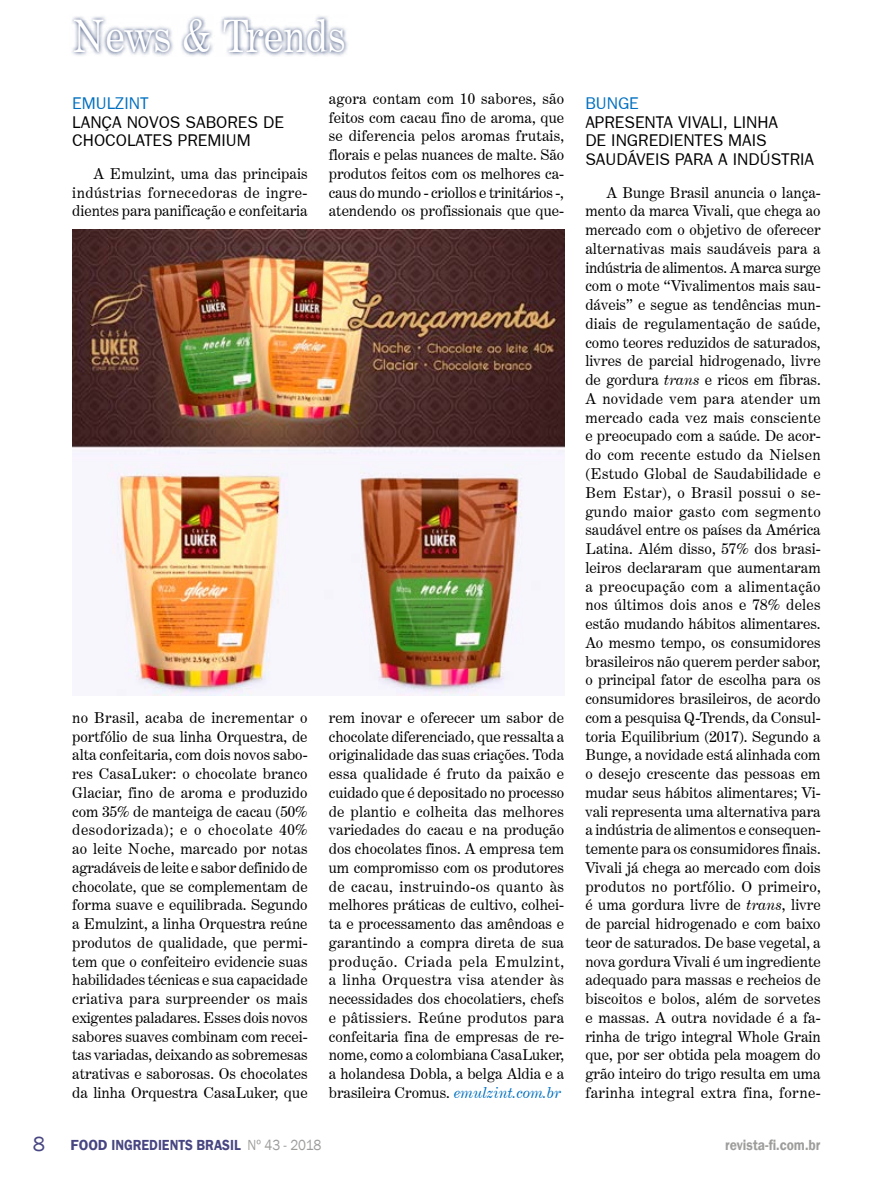
<style>
.page{position:relative;width:893px;height:1191px;background:#fff}
.page>*{position:absolute;margin:0;border:0;box-sizing:border-box;transform-origin:0 0}
.t1{font:45px "Century Expanded BT";color:#fff;scale:.9 1}
.t2{font:16.95px/18.8px "Frankfurt Gothic";color:#000}
.t3{font:16.95px "Frankfurt Gothic";color:#0070c0}
.t4{font:15px/18.8px "Century Expanded BT";color:#000;text-align:justify}
.t5{font:600 15px "Franklin Gothic";color:#484682}
.t6{font:600 15px "Franklin Gothic";color:#9d9d9c;scale:.9 1}
.s1{font-style:italic;color:#0070c0}
.s2{font-style:italic}
.s3{font-weight:400;font-size:21px}
.s4{font-weight:400;color:#9d9d9c}
</style>
<div class="page">
<svg style="left:72px;top:16px;width:276px;height:40px"></svg>
<img style="left:72px;top:230px;width:492px;height:465px">
<h1 class="t1" style="left:72px;top:8px;width:306px">News &amp; Trends</h1>
<p class="t3" style="left:72px;top:93px;width:78px">EMULZINT</p>
<p class="t2" style="left:72px;top:112px;width:213px">LANÇA NOVOS SABORES DE<br>CHOCOLATES PREMIUM</p>
<p class="t4" style="left:72px;top:164px;width:237px;text-indent:21px">A Emulzint, uma das principais indústrias fornecedoras de ingre&shy;dientes para panificação e confeitaria</p>
<p class="t4" style="left:329px;top:89px;width:237px">agora contam com 10 sabores, são feitos com cacau fino de aroma, que se diferencia pelos aromas frutais, florais e pelas nuances de malte. São produtos feitos com os melhores ca&shy;caus do mundo - criollos e trinitários -, atendendo os profissionais que que-</p>
<p class="t4" style="left:72px;top:708px;width:237px">no Brasil, acaba de incrementar o portfólio de sua linha Orquestra, de alta confeitaria, com dois novos sabo&shy;res CasaLuker: o chocolate branco Glaciar, fino de aroma e produzido com 35% de manteiga de cacau (50% desodorizada); e o chocolate 40% ao leite Noche, marcado por notas agradáveis de leite e sabor definido de chocolate, que se complementam de forma suave e equilibrada. Segundo a Emulzint, a linha Orquestra reúne produtos de qualidade, que permi&shy;tem que o confeiteiro evidencie suas habilidades técnicas e sua capacidade criativa para surpreender os mais exigentes paladares. Esses dois novos sabores suaves combinam com recei&shy;tas variadas, deixando as sobremesas atrativas e saborosas. Os chocolates da linha Orquestra CasaLuker, que</p>
<p class="t4" style="left:329px;top:708px;width:237px">rem inovar e oferecer um sabor de chocolate diferenciado, que ressalta a originalidade das suas criações. Toda essa qualidade é fruto da paixão e cuidado que é depositado no processo de plantio e colheita das melhores variedades do cacau e na produção dos chocolates finos. A empresa tem um compromisso com os produtores de cacau, instruindo-os quanto às melhores práticas de cultivo, colhei&shy;ta e processamento das amêndoas e garantindo a compra direta de sua produção. Criada pela Emulzint, a linha Orquestra visa atender às necessidades dos chocolatiers, chefs e pâtissiers. Reúne produtos para confeitaria fina de empresas de re&shy;nome, como a colombiana CasaLuker, a holandesa Dobla, a belga Aldia e a brasileira Cromus. <span class="s1">emulzint.com.br</span></p>
<p class="t3" style="left:585px;top:93px;width:55px">BUNGE</p>
<p class="t2" style="left:585px;top:112px;width:230px">APRESENTA VIVALI, LINHA<br>DE INGREDIENTES MAIS<br>SAUDÁVEIS PARA A INDÚSTRIA</p>
<p class="t4" style="left:585px;top:183px;width:237px;text-indent:21px">A Bunge Brasil anuncia o lança&shy;mento da marca Vivali, que chega ao mercado com o objetivo de oferecer alternativas mais saudáveis para a indústria de alimentos. A marca surge com o mote “Vivalimentos mais sau&shy;dáveis” e segue as tendências mun&shy;diais de regulamentação de saúde, como teores reduzidos de saturados, livres de parcial hidrogenado, livre de gordura <span class="s2">trans</span> e ricos em fibras.<br>A novidade vem para atender um mercado cada vez mais consciente e preocupado com a saúde. De acor&shy;do com recente estudo da Nielsen (Estudo Global de Saudabilidade e Bem Estar), o Brasil possui o se&shy;gundo maior gasto com segmento saudável entre os países da América Latina. Além disso, 57% dos brasi&shy;leiros declararam que aumentaram a preocupação com a alimentação nos últimos dois anos e 78% deles estão mudando hábitos alimentares.<br>Ao mesmo tempo, os consumidores brasileiros não querem perder sabor, o principal fator de escolha para os consumidores brasileiros, de acordo com a pesquisa Q-Trends, da Consul&shy;toria Equilibrium (2017). Segundo a Bunge, a novidade está alinhada com o desejo crescente das pessoas em mudar seus hábitos alimentares; Vi&shy;vali representa uma alternativa para a indústria de alimentos e consequen&shy;temente para os consumidores finais.<br>Vivali já chega ao mercado com dois produtos no portfólio. O primeiro, é uma gordura livre de <span class="s2">trans</span>, livre de parcial hidrogenado e com baixo teor de saturados. De base vegetal, a nova gordura Vivali é um ingrediente adequado para massas e recheios de biscoitos e bolos, além de sorvetes e massas. A outra novidade é a fa&shy;rinha de trigo integral Whole Grain que, por ser obtida pela moagem do grão inteiro do trigo resulta em uma farinha integral extra fina, forne-</p>
<p class="t5" style="left:33px;top:1136px;width:290px"><span class="s3">8</span> FOOD INGREDIENTS BRASIL <span class="s4">Nº 43 - 2018</span></p>
<p class="t6" style="left:725px;top:1136px;width:107px">revista-fi.com.br</p>
</div>
